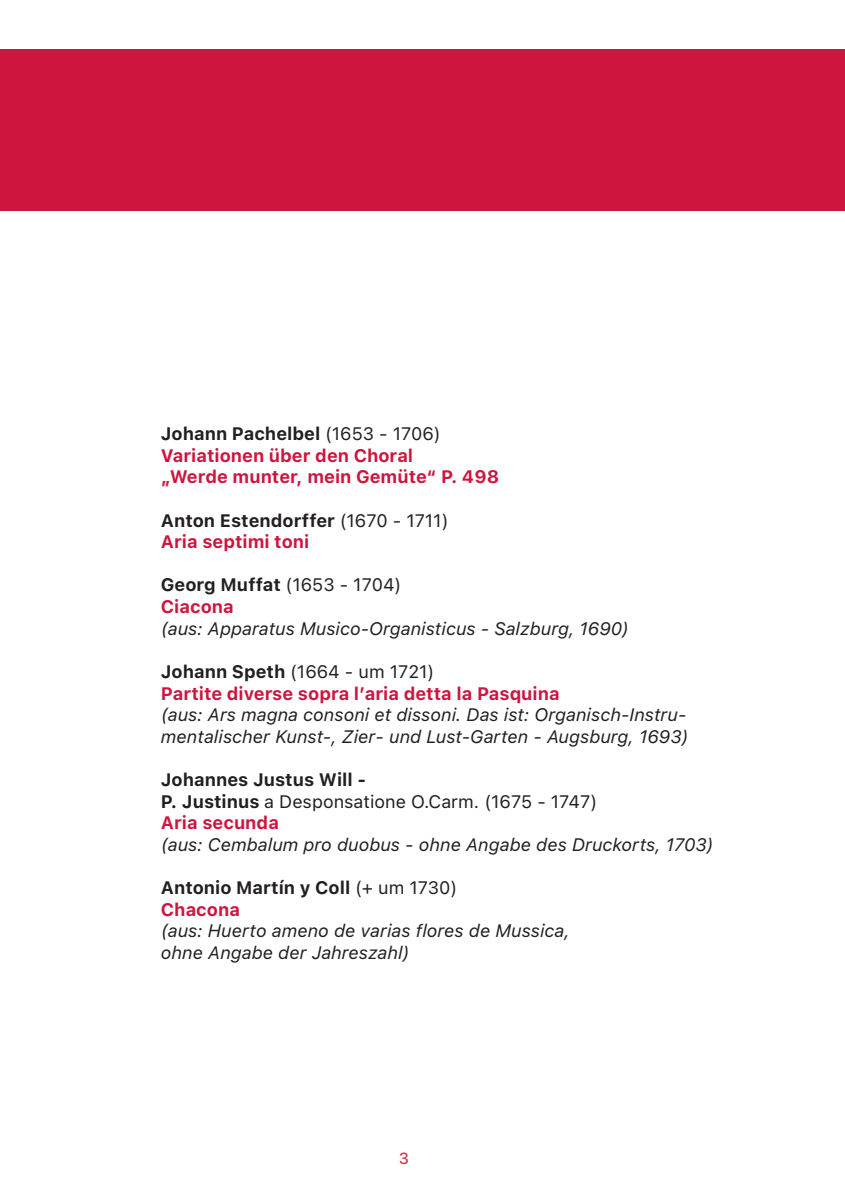
<style>
.page{position:relative;width:845px;height:1190px;background:#fff}
.page>*{position:absolute;margin:0;border:0;box-sizing:border-box;transform-origin:0 0}
.U2_Programmübersicht_Werk{font:italic 18px/21.6px "SF Pro Text";color:#231f20}
.U2_Programmübersicht_Werk-2{font:700 18px/21.6px "SF Pro Text";color:#ce153e}
.U2_Programmübersicht_Werk-3{font:700 18px "SF Pro Text";color:#231f20}
.U2_Programmübersicht_Werk-4{font:18px/21.6px "SF Pro Text";color:#231f20}
.t1{font:500 16px "SF Pro Text";color:#d8354d}
.s1{font-weight:400}
.s2{font-weight:700}
</style>
<div class="page">
<div style="left:0;top:50px;width:844px;height:161px;background:#ce153e"></div>
<p class="U2_Programmübersicht_Werk-3" style="left:161px;top:423px;width:281px">Johann Pachelbel <span class="s1">(1653 - 1706)</span></p>
<p class="U2_Programmübersicht_Werk-2" style="left:161px;top:444px;width:340px">Variationen über den Choral<br>„Werde munter, mein Gemüte“ P. 498</p>
<p class="U2_Programmübersicht_Werk-3" style="left:161px;top:509px;width:289px">Anton Estendorffer <span class="s1">(1670 - 1711)</span></p>
<p class="U2_Programmübersicht_Werk-2" style="left:161px;top:531px;width:150px">Aria septimi toni</p>
<p class="U2_Programmübersicht_Werk-3" style="left:161px;top:574px;width:242px">Georg Muffat <span class="s1">(1653 - 1704)</span></p>
<p class="U2_Programmübersicht_Werk-2" style="left:161px;top:596px;width:74px">Ciacona</p>
<p class="U2_Programmübersicht_Werk" style="left:161px;top:617px;width:469px">(aus: Apparatus Musico-Organisticus - Salzburg, 1690)</p>
<p class="U2_Programmübersicht_Werk-4" style="left:161px;top:660px;width:275px"><span class="s2">Johann Speth</span> (1664 - um 1721)</p>
<p class="U2_Programmübersicht_Werk-2" style="left:161px;top:682px;width:400px">Partite diverse sopra l’aria detta la Pasquina</p>
<p class="U2_Programmübersicht_Werk" style="left:161px;top:704px;width:529px">(aus: Ars magna consoni et dissoni. Das ist: Organisch-Instru&shy;mentalischer Kunst-, Zier- und Lust-Garten - Augsburg, 1693)</p>
<p class="U2_Programmübersicht_Werk-4" style="left:161px;top:768px;width:437px"><span class="s2">Johannes Justus Will -<br>P. Justinus</span> a Desponsatione O.Carm. (1675 - 1747)</p>
<p class="U2_Programmübersicht_Werk-2" style="left:161px;top:812px;width:119px">Aria secunda</p>
<p class="U2_Programmübersicht_Werk" style="left:161px;top:833px;width:554px">(aus: Cembalum pro duobus - ohne Angabe des Druckorts, 1703)</p>
<p class="U2_Programmübersicht_Werk-3" style="left:161px;top:877px;width:298px">Antonio Martín y Coll <span class="s1">(+ um 1730)</span></p>
<p class="U2_Programmübersicht_Werk-2" style="left:161px;top:898px;width:80px">Chacona</p>
<p class="U2_Programmübersicht_Werk" style="left:161px;top:920px;width:410px">(aus: Huerto ameno de varias flores de Mussica, ohne Angabe der Jahreszahl)</p>
<p class="t1" style="left:399px;top:1149px;width:12px">3</p>
</div>
